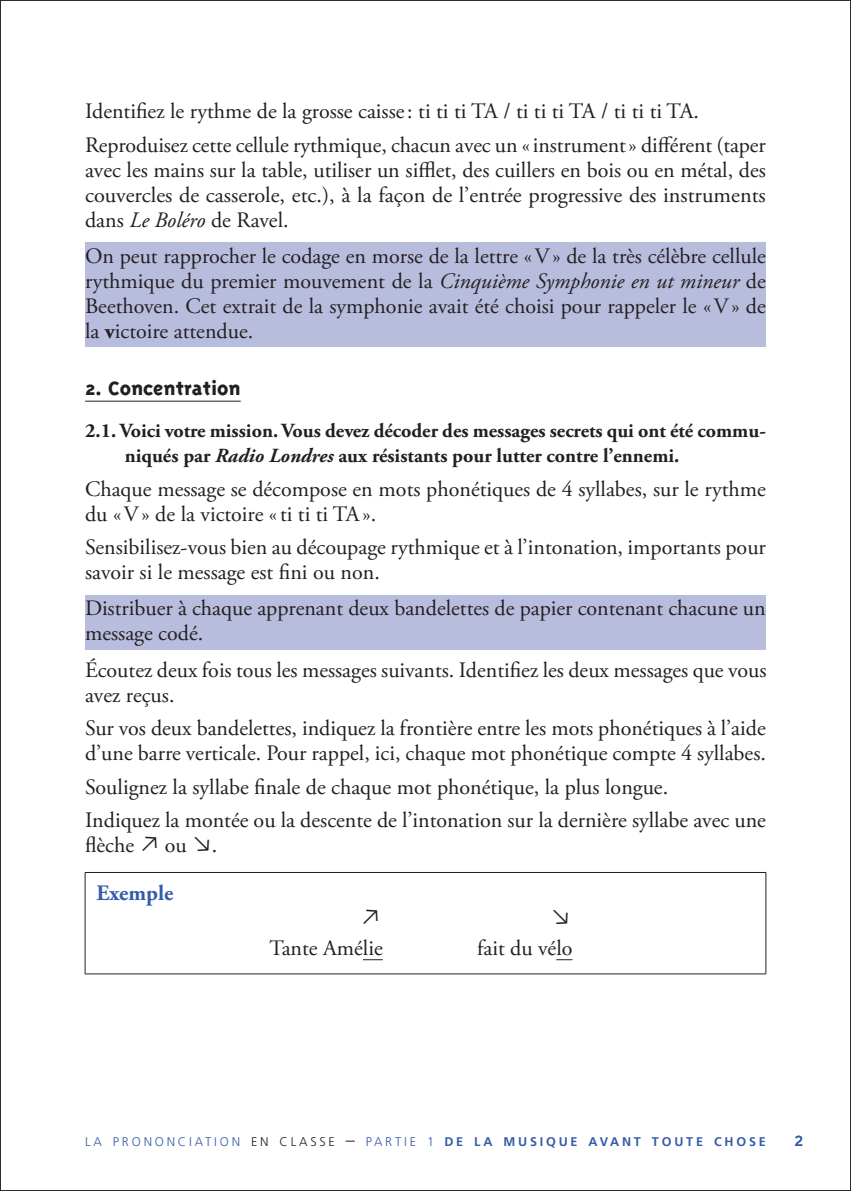
<style>
.page{position:relative;width:851px;height:1191px;background:#fff}
.page>*{position:absolute;margin:0;border:0;box-sizing:border-box;transform-origin:0 0}
.t1{font:22px/25px "Adobe Garamond Pro";color:#231f20}
.t2{font:800 22px "Triplex";color:#231f20}
.t3{font:300 22px "Triplex";color:#355caa}
.t4{font:700 20px/25px "Adobe Garamond Pro";color:#231f20}
.t5{font:700 12.6px "Frutiger LT Std";letter-spacing:.22em;color:#355caa}
.s1{font-style:italic}
.s2{font-weight:700}
.s3{font-weight:700;color:#355caa}
.s4{font-weight:300}
.s5{font-weight:300;color:#231f20}
.s6{font-weight:300;font-size:18px;color:#231f20}
</style>
<div class="page">
<div style="left:85px;top:242px;width:680px;height:105px;background:#b8bdde"></div>
<hr style="left:85px;top:401px;width:156px;height:1px;background:#231f20">
<div style="left:85px;top:595px;width:680px;height:54px;background:#b8bdde"></div>
<hr style="left:85px;top:872px;width:681px;height:1px;background:#231f20">
<hr style="left:85px;top:872px;width:1px;height:101px;background:#231f20">
<hr style="left:765px;top:872px;width:1px;height:101px;background:#231f20">
<hr style="left:85px;top:973px;width:681px;height:1px;background:#231f20">
<svg style="left:363px;top:959px;width:20px;height:1px"></svg>
<svg style="left:556px;top:959px;width:16px;height:1px"></svg>
<p class="t1" style="left:85px;top:95px;width:682px;line-height:33.6px">Identifiez le rythme de la grosse caisse: ti ti ti TA / ti ti ti TA / ti ti ti TA.<br>Reproduisez cette cellule rythmique, chacun avec un «instrument» différent (taper</p>
<p class="t1" style="left:85px;top:158px;width:682px;text-align:justify">avec les mains sur la table, utiliser un sifflet, des cuillers en bois ou en métal, des couvercles de casserole, etc.), à la façon de l’entrée progressive des instruments dans <span class="s1">Le Boléro</span> de Ravel.</p>
<p class="t1" style="left:85px;top:244px;width:682px;text-align:justify">On peut rapprocher le codage en morse de la lettre «V» de la très célèbre cellule rythmique du premier mouvement de la <span class="s1">Cinquième Symphonie en ut mineur</span> de Beethoven. Cet extrait de la symphonie avait été choisi pour rappeler le «V» de la <span class="s2">v</span>ictoire attendue.</p>
<p class="t2" style="left:85px;top:375px;width:157px">2. Concentration</p>
<p class="t4" style="left:125px;top:418px;width:642px;text-indent:-40px">2.1. Voici votre mission. Vous devez décoder des messages secrets qui ont été commu&shy;niqués par <span class="s1">Radio Londres</span> aux résistants pour lutter contre l’ennemi.</p>
<p class="t1" style="left:85px;top:477px;width:682px">Chaque message se décompose en mots phonétiques de 4 syllabes, sur le rythme du «V» de la victoire «ti ti ti TA».</p>
<p class="t1" style="left:85px;top:535px;width:682px">Sensibilisez-vous bien au découpage rythmique et à l’intonation, importants pour savoir si le message est fini ou non.</p>
<p class="t1" style="left:85px;top:597px;width:682px">Distribuer à chaque apprenant deux bandelettes de papier contenant chacune un message codé.</p>
<p class="t1" style="left:85px;top:658px;width:682px">Écoutez deux fois tous les messages suivants. Identifiez les deux messages que vous avez reçus.</p>
<p class="t1" style="left:85px;top:716px;width:682px">Sur vos deux bandelettes, indiquez la frontière entre les mots phonétiques à l’aide d’une barre verticale. Pour rappel, ici, chaque mot phonétique compte 4 syllabes.</p>
<p class="t1" style="left:85px;top:771px;width:682px;line-height:33.6px">Soulignez la syllabe finale de chaque mot phonétique, la plus longue.<br>Indiquez la montée ou la descente de l’intonation sur la dernière syllabe avec une</p>
<p class="t1" style="left:96px;top:822px;width:122px;line-height:47.4px;text-indent:-11px">flèche □ ou .<br><span class="s3">Exemple</span></p>
<p class="t1" style="left:269px;top:936px;width:115px">Tante Amélie</p>
<p class="t1" style="left:477px;top:936px;width:97px">fait du vélo</p>
<p class="t5" style="left:85px;top:1133px;width:682px"><span class="s4">LA PRONONCIATION</span> <span class="s5">EN CLASSE</span> <span class="s6">–</span> <span class="s4">PARTIE 1</span> DE LA MUSIQUE AVANT TOUTE CHOSE</p>
<p class="t3" style="left:794px;top:1126px;width:11px">2</p>
</div>
